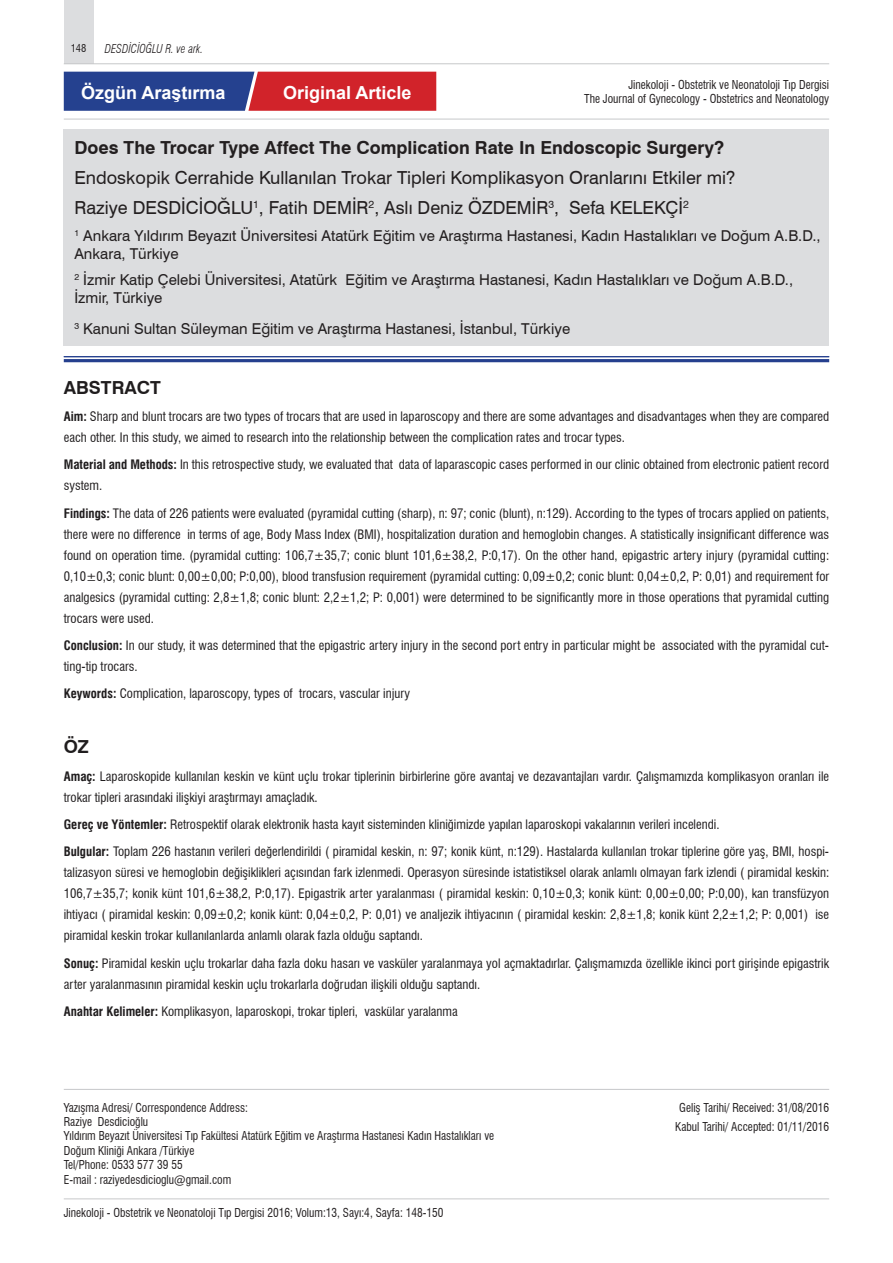
<style>
.page{position:relative;width:893px;height:1263px;background:#fff}
.page>*{position:absolute;margin:0;border:0;box-sizing:border-box;transform-origin:0 0}
.t1{font:18px/30.2px "Swiss 721 BT";color:#231f20}
.t2{font:700 18px "Swiss 721 BT";color:#231f20}
.t3{font:700 18px "Arial";color:#fff}
.t4{font:700 18px "Swiss 721 BT";color:#201d1e}
.t5{font:15px/18px "Swiss 721 BT";color:#231f20}
.t6{font:condensed 12.75px/21px "Swiss 721 BT";color:#201d1e}
.t7{font:condensed 12px/14.4px "Swiss 721 BT";color:#231f20;scale:.95 1}
.t8{font:italic 300 condensed 12px "Swiss 721 BT";color:#231f20;scale:.95 1}
.t9{font:condensed 10.5px "Swiss 721 BT";color:#231f20}
.s1{font-weight:700}
</style>
<div class="page">
<div style="left:64px;top:0;width:29px;height:64px;background:#dcdddf"></div>
<hr style="left:64px;top:63px;width:765px;height:1px;background:#c7c8ca">
<hr style="left:64px;top:1198px;width:765px;height:1px;background:#c7c8ca">
<hr style="left:64px;top:1089px;width:765px;height:1px;background:#c7c8ca">
<hr style="left:64px;top:119px;width:765px;height:1px;background:#c7c8ca">
<div style="left:64px;top:129px;width:765px;height:217px;background:#dcdddf"></div>
<hr style="left:64px;top:356px;width:765px;height:1px;background:#253f8e">
<hr style="left:64px;top:359px;width:765px;height:3px;background:#253f8e">
<svg style="left:64px;top:72px;width:372px;height:39px;background:#7b355f"></svg>
<p class="t9" style="left:71px;top:42px;width:17px">148</p>
<p class="t8" style="left:105px;top:42px;width:105px">DESDİCİOĞLU R. ve ark.</p>
<p class="t7" style="left:584px;top:77px;width:259px;text-align:right">Jinekoloji - Obstetrik ve Neonatoloji Tıp Dergisi<br>The Journal of Gynecology - Obstetrics and Neonatology</p>
<h1 class="t2" style="left:74px;top:135px;width:651px">Does The Trocar Type Affect The Complication Rate In Endoscopic Surgery?</h1>
<h1 class="t1" style="left:74px;top:162px;width:663px">Endoskopik Cerrahide Kullanılan Trokar Tipleri Komplikasyon Oranlarını Etkiler mi?<br>Raziye DESDİCİOĞLU<sup>1</sup>, Fatih DEMİR<sup>2</sup>, Aslı Deniz ÖZDEMİR<sup>3</sup>, Sefa KELEKÇİ<sup>2</sup></h1>
<p class="t5" style="left:74px;top:226px;width:748px"><sup>1</sup> Ankara Yıldırım Beyazıt Üniversitesi Atatürk Eğitim ve Araştırma Hastanesi, Kadın Hastalıkları ve Doğum A.B.D.,<br>Ankara, Türkiye</p>
<p class="t5" style="left:74px;top:271px;width:720px"><sup>2</sup> İzmir Katip Çelebi Üniversitesi, Atatürk Eğitim ve Araştırma Hastanesi, Kadın Hastalıkları ve Doğum A.B.D.,<br>İzmir, Türkiye</p>
<p class="t5" style="left:74px;top:319px;width:497px"><sup>3</sup> Kanuni Sultan Süleyman Eğitim ve Araştırma Hastanesi, İstanbul, Türkiye</p>
<h1 class="t3" style="left:81px;top:80px;width:146px">Özgün Araştırma</h1>
<h1 class="t3" style="left:283px;top:80px;width:130px">Original Article</h1>
<h1 class="t4" style="left:64px;top:375px;width:99px">ABSTRACT</h1>
<p class="t6" style="left:64px;top:406px;width:767px"><span class="s1">Aim:</span> Sharp and blunt trocars are two types of trocars that are used in laparoscopy and there are some advantages and disadvantages when they are compared each other. In this study, we aimed to research into the relationship between the complication rates and trocar types.</p>
<p class="t6" style="left:64px;top:454px;width:767px"><span class="s1">Material and Methods:</span> In this retrospective study, we evaluated that data of laparascopic cases performed in our clinic obtained from electronic patient record system.</p>
<p class="t6" style="left:64px;top:503px;width:767px;text-align:justify"><span class="s1">Findings:</span> The data of 226 patients were evaluated (pyramidal cutting (sharp), n: 97; conic (blunt), n:129). According to the types of trocars applied on patients, there were no difference in terms of age, Body Mass Index (BMI), hospitalization duration and hemoglobin changes. A statistically insignificant difference was found on operation time. (pyramidal cutting: 106,7±35,7; conic blunt 101,6±38,2, P:0,17). On the other hand, epigastric artery injury (pyramidal cutting:<br>0,10±0,3; conic blunt: 0,00±0,00; P:0,00), blood transfusion requirement (pyramidal cutting: 0,09±0,2; conic blunt: 0,04±0,2, P: 0,01) and requirement for analgesics (pyramidal cutting: 2,8±1,8; conic blunt: 2,2±1,2; P: 0,001) were determined to be significantly more in those operations that pyramidal cutting trocars were used.</p>
<p class="t6" style="left:64px;top:635px;width:767px"><span class="s1">Conclusion:</span> In our study, it was determined that the epigastric artery injury in the second port entry in particular might be associated with the pyramidal cut&shy;ting-tip trocars.</p>
<p class="t6" style="left:64px;top:683px;width:348px"><span class="s1">Keywords:</span> Complication, laparoscopy, types of trocars, vascular injury</p>
<h1 class="t4" style="left:64px;top:734px;width:27px">ÖZ</h1>
<p class="t6" style="left:64px;top:765px;width:767px"><span class="s1">Amaç:</span> Laparoskopide kullanılan keskin ve künt uçlu trokar tiplerinin birbirlerine göre avantaj ve dezavantajları vardır. Çalışmamızda komplikasyon oranları ile trokar tipleri arasındaki ilişkiyi araştırmayı amaçladık.</p>
<p class="t6" style="left:64px;top:811px;width:767px;line-height:27.3px"><span class="s1">Gereç ve Yöntemler:</span> Retrospektif olarak elektronik hasta kayıt sisteminden kliniğimizde yapılan laparoskopi vakalarının verileri incelendi.<br><span class="s1">Bulgular:</span> Toplam 226 hastanın verileri değerlendirildi ( piramidal keskin, n: 97; konik künt, n:129). Hastalarda kullanılan trokar tiplerine göre yaş, BMI, hospi-</p>
<p class="t6" style="left:64px;top:862px;width:767px;text-align:justify">talizasyon süresi ve hemoglobin değişiklikleri açısından fark izlenmedi. Operasyon süresinde istatistiksel olarak anlamlı olmayan fark izlendi ( piramidal keskin:<br>106,7±35,7; konik künt 101,6±38,2, P:0,17). Epigastrik arter yaralanması ( piramidal keskin: 0,10±0,3; konik künt: 0,00±0,00; P:0,00), kan transfüzyon ihtiyacı ( piramidal keskin: 0,09±0,2; konik künt: 0,04±0,2, P: 0,01) ve analjezik ihtiyacının ( piramidal keskin: 2,8±1,8; konik künt 2,2±1,2; P: 0,001) ise piramidal keskin trokar kullanılanlarda anlamlı olarak fazla olduğu saptandı.</p>
<p class="t6" style="left:64px;top:953px;width:767px"><span class="s1">Sonuç:</span> Piramidal keskin uçlu trokarlar daha fazla doku hasarı ve vasküler yaralanmaya yol açmaktadırlar. Çalışmamızda özellikle ikinci port girişinde epigastrik arter yaralanmasının piramidal keskin uçlu trokarlarla doğrudan ilişkili olduğu saptandı.</p>
<p class="t6" style="left:64px;top:1001px;width:396px"><span class="s1">Anahtar Kelimeler:</span> Komplikasyon, laparoskopi, trokar tipleri, vaskülar yaralanma</p>
<p class="t7" style="left:64px;top:1100px;width:455px">Yazışma Adresi/ Correspondence Address:<br>Raziye Desdicioğlu<br>Yıldırım Beyazıt Üniversitesi Tıp Fakültesi Atatürk Eğitim ve Araştırma Hastanesi Kadın Hastalıkları ve Doğum Kliniği Ankara /Türkiye<br>Tel/Phone: 0533 577 39 55<br>E-mail : raziyedesdicioglu@gmail.com</p>
<p class="t7" style="left:675px;top:1097px;width:164px;line-height:19.5px;text-align:center">Geliş Tarihi/ Received: 31/08/2016<br>Kabul Tarihi/ Accepted: 01/11/2016</p>
<p class="t7" style="left:64px;top:1205px;width:401px">Jinekoloji - Obstetrik ve Neonatoloji Tıp Dergisi 2016; Volum:13, Sayı:4, Sayfa: 148-150</p>
</div>
